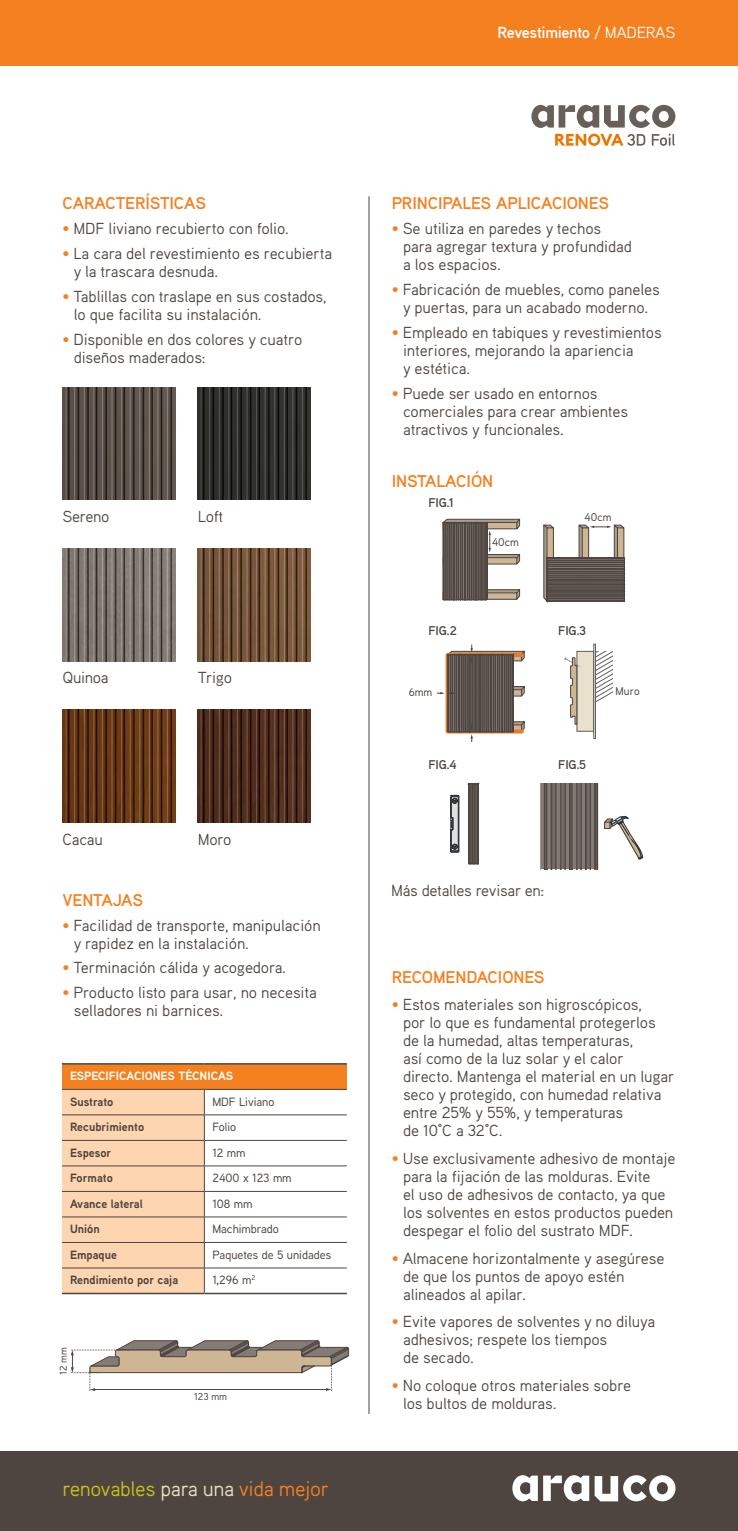
<style>
.page{position:relative;width:738px;height:1531px;background:#fff}
.page>*{position:absolute;margin:0;border:0;box-sizing:border-box;transform-origin:0 0}
.t1{font:21px "Aaux Pro OT";letter-spacing:-.02em;color:#c5c218}
.t2{font:700 17px "Aaux Pro OT";letter-spacing:-.01em;color:#f58020}
.t3{font:16px/18px "Aaux Pro OT";letter-spacing:-.01em;color:#4e4540}
.t4{font:700 16px "Aaux Pro OT";letter-spacing:-.02em;color:#fff}
.t5{font:700 12.6px "Aaux Pro OT";letter-spacing:-.015em;color:#4e4540}
.t6{font:700 12px "Aaux Next";color:#4e4540}
.t7{font:500 12px "Aaux Next";color:#4e4540}
.t8{font:700 12px "Aaux Next";color:#fff}
.t9{font:500 11.2px "Aaux Next";color:#4e4540}
.t10{font:500 10px "Aaux Next";color:#4e4540}
.s1{font-weight:400}
.s2{color:#f58020}
.s3{color:#ece1bc}
</style>
<div class="page">
<div style="left:0;top:1451px;width:737px;height:80px;background:#4e4540"></div>
<div style="left:0;top:0;width:737px;height:65px;background:#f58020"></div>
<svg style="left:512px;top:1475px;width:76px;height:26px"></svg>
<svg style="left:594px;top:1475px;width:81px;height:26px"></svg>
<hr style="left:368px;top:196px;width:1px;height:1218px;background:#4e4540">
<div style="left:458px;top:797px;width:1px;height:54px;border:1px solid #2e353c"></div>
<svg style="left:450px;top:795px;width:8px;height:57px"></svg>
<svg style="left:436px;top:645px;width:89px;height:97px"></svg>
<div style="left:576px;top:651px;width:17px;height:80px;background:#e9e0ce"></div>
<svg style="left:595px;top:651px;width:17px;height:63px"></svg>
<div style="left:593px;top:644px;width:2px;height:95px;border:1px solid #60605f"></div>
<svg style="left:468px;top:783px;width:10px;height:81px"></svg>
<div style="left:478px;top:783px;width:1px;height:81px;border:1px solid #4e4540"></div>
<div style="left:477px;top:784px;width:1px;height:80px;border:1px solid #4e4540"></div>
<svg style="left:540px;top:783px;width:57px;height:86px;background:#6e6662"></svg>
<svg style="left:604px;top:816px;width:38px;height:43px"></svg>
<svg style="left:442px;top:518px;width:77px;height:82px"></svg>
<div style="left:486px;top:522px;width:1px;height:77px;border:1px solid #4e4540"></div>
<svg style="left:543px;top:525px;width:81px;height:77px"></svg>
<div style="left:546px;top:557px;width:77px;height:1px;border:1px solid #4e4540"></div>
<div style="left:546px;top:558px;width:77px;height:1px;border:1px solid #4e4540"></div>
<svg style="left:564px;top:657px;width:16px;height:67px"></svg>
<img style="left:62px;top:387px;width:113px;height:113px">
<img style="left:62px;top:548px;width:113px;height:113px">
<img style="left:62px;top:709px;width:113px;height:113px">
<img style="left:198px;top:387px;width:112px;height:113px">
<img style="left:198px;top:548px;width:112px;height:113px">
<img style="left:198px;top:709px;width:112px;height:113px">
<div style="left:62px;top:1064px;width:284px;height:25px;background:#f58020"></div>
<hr style="left:204px;top:1114px;width:142px;height:1px;background:#4e4540">
<hr style="left:204px;top:1140px;width:142px;height:1px;background:#4e4540">
<hr style="left:204px;top:1165px;width:142px;height:1px;background:#4e4540">
<hr style="left:204px;top:1191px;width:142px;height:1px;background:#4e4540">
<hr style="left:204px;top:1216px;width:142px;height:1px;background:#4e4540">
<hr style="left:204px;top:1242px;width:142px;height:1px;background:#4e4540">
<hr style="left:204px;top:1267px;width:142px;height:1px;background:#4e4540">
<svg style="left:62px;top:1090px;width:143px;height:203px;background:#f6ceac"></svg>
<hr style="left:62px;top:1293px;width:142px;height:1px;background:#4e4540">
<hr style="left:204px;top:1293px;width:142px;height:1px;background:#4e4540">
<hr style="left:62px;top:1063px;width:142px;height:1px;background:#4e4540">
<hr style="left:204px;top:1063px;width:142px;height:1px;background:#4e4540">
<hr style="left:62px;top:1089px;width:142px;height:1px;background:#4e4540">
<hr style="left:204px;top:1089px;width:142px;height:1px;background:#4e4540">
<svg style="left:71px;top:1340px;width:278px;height:51px"></svg>
<svg style="left:531px;top:105px;width:144px;height:23px"></svg>
<svg style="left:555px;top:134px;width:89px;height:12px"></svg>
<svg style="left:651px;top:134px;width:23px;height:12px"></svg>
<p class="t4" style="left:497px;top:22px;width:179px">Revestimiento <span class="s1">/ MADERAS</span></p>
<p class="t2" style="left:62px;top:193px;width:145px">CARACTERÍSTICAS</p>
<p class="t3" style="left:62px;top:219px;width:228px"><span class="s2">•</span> MDF liviano recubierto con folio.</p>
<p class="t3" style="left:74px;top:244px;width:260px;text-indent:-11px"><span class="s2">•</span> La cara del revestimiento es recubierta y la trascara desnuda.</p>
<p class="t3" style="left:74px;top:287px;width:254px;text-indent:-11px"><span class="s2">•</span> Tablillas con traslape en sus costados, lo que facilita su instalación.</p>
<p class="t3" style="left:74px;top:330px;width:230px;text-indent:-11px"><span class="s2">•</span> Disponible en dos colores y cuatro diseños maderados:</p>
<p class="t3" style="left:62px;top:507px;width:49px">Sereno</p>
<p class="t3" style="left:198px;top:507px;width:27px">Loft</p>
<p class="t3" style="left:62px;top:668px;width:48px">Quinoa</p>
<p class="t3" style="left:198px;top:668px;width:36px">Trigo</p>
<p class="t3" style="left:62px;top:829px;width:42px">Cacau</p>
<p class="t3" style="left:198px;top:829px;width:35px">Moro</p>
<p class="t2" style="left:62px;top:889px;width:82px">VENTAJAS</p>
<p class="t3" style="left:74px;top:915px;width:248px;text-indent:-11px"><span class="s2">•</span> Facilidad de transporte, manipulación y rapidez en la instalación.</p>
<p class="t3" style="left:62px;top:958px;width:225px"><span class="s2">•</span> Terminación cálida y acogedora.</p>
<p class="t3" style="left:74px;top:983px;width:244px;text-indent:-11px"><span class="s2">•</span> Producto listo para usar, no necesita selladores ni barnices.</p>
<p class="t8" style="left:70px;top:1067px;width:165px">ESPECIFICACIONES TÉCNICAS</p>
<p class="t6" style="left:70px;top:1093px;width:45px">Sustrato</p>
<p class="t7" style="left:212px;top:1093px;width:64px">MDF Liviano</p>
<p class="t6" style="left:70px;top:1118px;width:76px">Recubrimiento</p>
<p class="t7" style="left:212px;top:1119px;width:25px">Folio</p>
<p class="t6" style="left:70px;top:1144px;width:43px">Espesor</p>
<p class="t7" style="left:212px;top:1144px;width:35px">12 mm</p>
<p class="t6" style="left:70px;top:1169px;width:44px">Formato</p>
<p class="t7" style="left:212px;top:1170px;width:81px">2400 x 123 mm</p>
<p class="t6" style="left:70px;top:1195px;width:74px">Avance lateral</p>
<p class="t7" style="left:212px;top:1195px;width:41px">108 mm</p>
<p class="t6" style="left:70px;top:1220px;width:31px">Unión</p>
<p class="t7" style="left:212px;top:1221px;width:68px">Machimbrado</p>
<p class="t6" style="left:70px;top:1246px;width:48px">Empaque</p>
<p class="t7" style="left:212px;top:1246px;width:120px">Paquetes de 5 unidades</p>
<p class="t6" style="left:70px;top:1271px;width:110px">Rendimiento por caja</p>
<p class="t7" style="left:212px;top:1272px;width:44px">1,296 m<sup>2</sup></p>
<p class="t10" style="left:56px;top:1375px;width:29px;rotate:-90deg">12 mm</p>
<p class="t10" style="left:194px;top:1390px;width:34px">123 mm</p>
<h1 class="t1" style="left:62px;top:1475px;width:268px">renovables <span class="s3">para una</span> <span class="s2">vida mejor</span></h1>
<p class="t2" style="left:391px;top:193px;width:219px">PRINCIPALES APLICACIONES</p>
<p class="t3" style="left:403px;top:219px;width:230px;text-indent:-11px"><span class="s2">•</span> Se utiliza en paredes y techos para agregar textura y profundidad a los espacios.</p>
<p class="t3" style="left:391px;top:280px;width:269px;text-align:center"><span class="s2">•</span> Fabricación de muebles, como paneles y puertas, para un acabado moderno.</p>
<p class="t3" style="left:403px;top:323px;width:260px;text-indent:-11px"><span class="s2">•</span> Empleado en tabiques y revestimientos interiores, mejorando la apariencia<br>y estética.</p>
<p class="t3" style="left:403px;top:384px;width:226px;text-indent:-11px"><span class="s2">•</span> Puede ser usado en entornos comerciales para crear ambientes atractivos y funcionales.</p>
<p class="t2" style="left:391px;top:470px;width:103px">INSTALACIÓN</p>
<p class="t5" style="left:428px;top:495px;width:27px">FIG.1</p>
<p class="t5" style="left:428px;top:622px;width:30px">FIG.2</p>
<p class="t9" style="left:491px;top:534px;width:28px">40cm</p>
<p class="t9" style="left:584px;top:509px;width:28px">40cm</p>
<p class="t5" style="left:558px;top:622px;width:29px">FIG.3</p>
<p class="t9" style="left:408px;top:684px;width:25px">6mm</p>
<p class="t9" style="left:615px;top:683px;width:26px">Muro</p>
<p class="t5" style="left:428px;top:757px;width:30px">FIG.4</p>
<p class="t5" style="left:558px;top:757px;width:29px">FIG.5</p>
<p class="t3" style="left:391px;top:881px;width:155px">Más detalles revisar en:</p>
<p class="t2" style="left:391px;top:966px;width:154px">RECOMENDACIONES</p>
<p class="t3" style="left:403px;top:995px;width:273px;text-indent:-11px"><span class="s2">•</span> Estos materiales son higroscópicos,<br>por lo que es fundamental protegerlos de la humedad, altas temperaturas,<br>así como de la luz solar y el calor directo. Mantenga el material en un lugar seco y protegido, con humedad relativa entre 25% y 55%, y temperaturas<br>de 10°C a 32°C.</p>
<p class="t3" style="left:403px;top:1149px;width:274px;text-indent:-11px"><span class="s2">•</span> Use exclusivamente adhesivo de montaje para la fijación de las molduras. Evite<br>el uso de adhesivos de contacto, ya que los solventes en estos productos pueden despegar el folio del sustrato MDF.</p>
<p class="t3" style="left:403px;top:1248px;width:263px;text-indent:-11px"><span class="s2">•</span> Almacene horizontalmente y asegúrese de que los puntos de apoyo estén alineados al apilar.</p>
<p class="t3" style="left:403px;top:1312px;width:253px;text-indent:-11px"><span class="s2">•</span> Evite vapores de solventes y no diluya adhesivos; respete los tiempos<br>de secado.</p>
<p class="t3" style="left:403px;top:1376px;width:229px;text-indent:-11px"><span class="s2">•</span> No coloque otros materiales sobre los bultos de molduras.</p>
</div>
